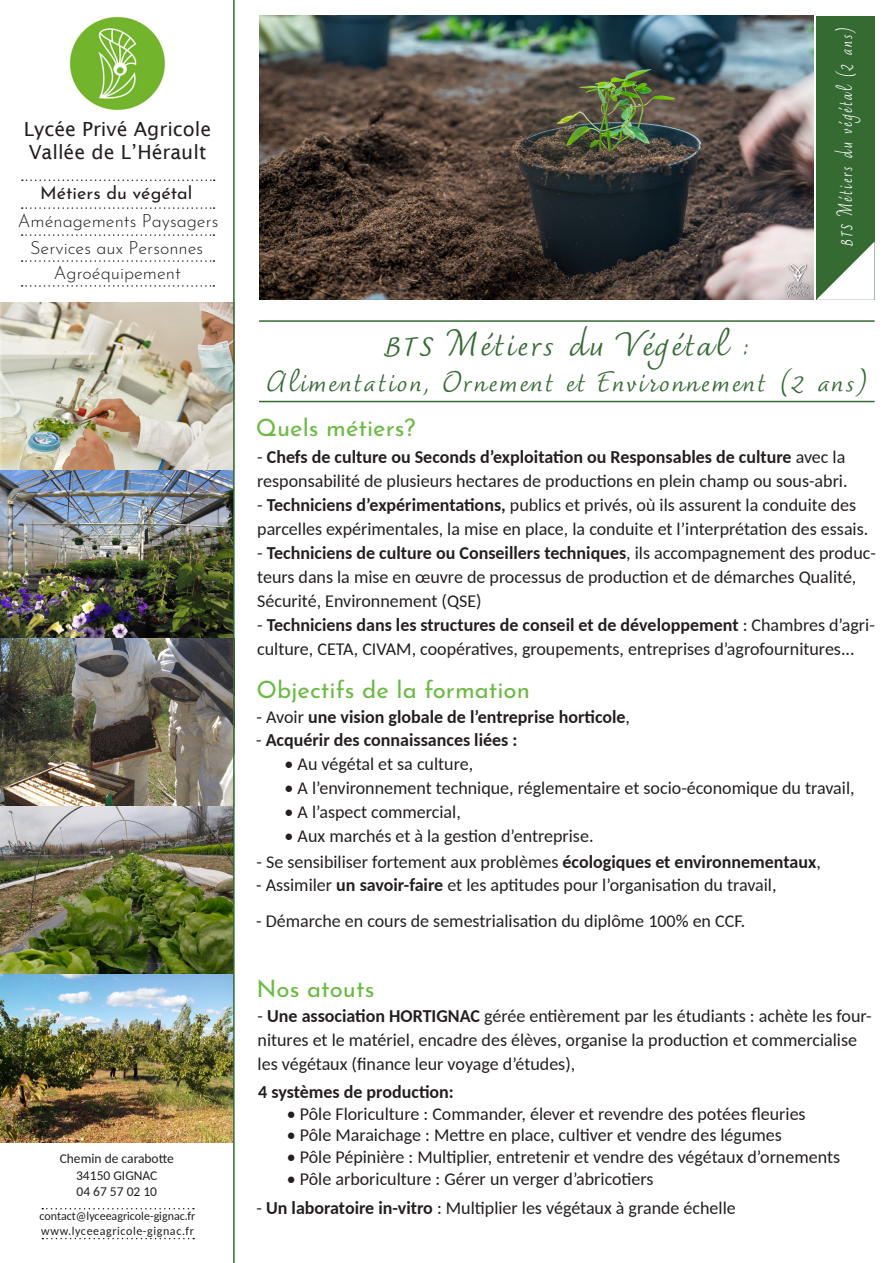
<style>
.page{position:relative;width:893px;height:1263px;background:#fff}
.page>*{position:absolute;margin:0;border:0;box-sizing:border-box;transform-origin:0 0}
.t1{font:42px "Dolce";letter-spacing:.06em;color:#356a33}
.t2{font:34.5px "Dolce";letter-spacing:.06em;color:#356a33}
.t3{font:24.9px "Dolce";letter-spacing:.105em;color:#fff;scale:.69 1}
.t4{font:24px "Josefin Sans";color:#6cba44}
.t5{font:19.5px/23.4px "Lucida Sans";color:#231f20}
.t6{font:18px/24px "Carlito";color:#231f20}
.t7{font:700 18px "Carlito";color:#231f20}
.t8{font:300 18px "Josefin Sans";color:#231f20}
.t9{font:18px "Josefin Sans";color:#231f20}
.t10{font:13.5px "Carlito";color:#231f20}
.t11{font:12px "Carlito";color:#231f20}
.t12{font:12px "Carlito";letter-spacing:.05em;color:#231f20}
.s1{font-weight:700}
.s2{font-weight:400}
</style>
<div class="page">
<img style="left:259px;top:16px;width:554px;height:284px">
<div style="left:816px;top:16px;width:58px;height:284px;background:#356a33"></div>
<svg style="left:816px;top:242px;width:58px;height:58px"></svg>
<hr style="left:259px;top:320px;width:615px;height:2px;background:#356a33">
<hr style="left:259px;top:401px;width:615px;height:1px;background:#356a33">
<img style="left:0;top:302px;width:233px;height:840px">
<img style="left:69px;top:16px;width:97px;height:95px">
<svg style="left:22px;top:179px;width:193px;height:2px"></svg>
<svg style="left:22px;top:207px;width:192px;height:2px"></svg>
<svg style="left:22px;top:234px;width:192px;height:2px"></svg>
<svg style="left:22px;top:260px;width:192px;height:2px"></svg>
<svg style="left:22px;top:285px;width:192px;height:2px"></svg>
<svg style="left:42px;top:1208px;width:152px;height:1px"></svg>
<svg style="left:42px;top:1238px;width:152px;height:1px"></svg>
<hr style="left:233px;top:0;width:2px;height:1263px;background:#356a33">
<p class="t5" style="left:24px;top:117px;width:189px">Lycée Privé Agricole<br>Vallée de L’Hérault</p>
<p class="t9" style="left:40px;top:178px;width:154px">Métiers du végétal</p>
<p class="t8" style="left:18px;top:207px;width:202px">Aménagements Paysagers</p>
<p class="t8" style="left:54px;top:258px;width:128px">Agroéquipement</p>
<p class="t8" style="left:30px;top:233px;width:175px">Services aux Personnes</p>
<p class="t10" style="left:60px;top:1150px;width:116px">Chemin de carabotte</p>
<p class="t10" style="left:76px;top:1166px;width:83px">34150 GIGNAC</p>
<p class="t10" style="left:76px;top:1182px;width:82px">04 67 57 02 10</p>
<p class="t11" style="left:40px;top:1208px;width:157px">contact@lyceeagricole-gignac.fr</p>
<p class="t12" style="left:41px;top:1222px;width:154px">www.lyceeagricole-gignac.fr</p>
<p class="t3" style="left:832px;top:246px;width:319px;rotate:-90deg">BTS Métiers du végétal (2 ans)</p>
<p class="t1" style="left:385px;top:322px;width:366px">BTS Métiers du Végétal :</p>
<p class="t2" style="left:267px;top:364px;width:602px">Alimentation, Ornement et Environnement (2 ans)</p>
<p class="t4" style="left:256px;top:407px;width:161px">Quels métiers?</p>
<p class="t6" style="left:257px;top:444px;width:592px">- <span class="s1">Chefs de culture ou Seconds d’exploitation ou Responsables de culture</span> avec la responsabilité de plusieurs hectares de productions en plein champ ou sous-abri.</p>
<p class="t6" style="left:257px;top:492px;width:613px">- <span class="s1">Techniciens d’expérimentations,</span> publics et privés, où ils assurent la conduite des parcelles expérimentales, la mise en place, la conduite et l’interprétation des essais.</p>
<p class="t6" style="left:257px;top:540px;width:620px">- <span class="s1">Techniciens de culture ou Conseillers techniques</span>, ils accompagnement des produc&shy;teurs dans la mise en œuvre de processus de production et de démarches Qualité,<br>Sécurité, Environnement (QSE)</p>
<p class="t6" style="left:257px;top:612px;width:619px">- <span class="s1">Techniciens dans les structures de conseil et de développement</span> : Chambres d’agri&shy;culture, CETA, CIVAM, coopératives, groupements, entreprises d’agrofournitures...</p>
<p class="t4" style="left:256px;top:670px;width:275px">Objectifs de la formation</p>
<p class="t7" style="left:256px;top:704px;width:375px"><span class="s2">- Avoir</span> une vision globale de l’entreprise horticole<span class="s2">,</span></p>
<p class="t7" style="left:256px;top:727px;width:263px"><span class="s2">-</span> Acquérir des connaissances liées :</p>
<p class="t6" style="left:285px;top:751px;width:190px">• Au végétal et sa culture,</p>
<p class="t6" style="left:285px;top:775px;width:572px">• A l’environnement technique, réglementaire et socio-économique du travail,</p>
<p class="t6" style="left:285px;top:799px;width:178px">• A l’aspect commercial,</p>
<p class="t6" style="left:285px;top:823px;width:310px">• Aux marchés et à la gestion d’entreprise.</p>
<p class="t6" style="left:256px;top:849px;width:566px">- Se sensibiliser fortement aux problèmes <span class="s1">écologiques et environnementaux</span>,</p>
<p class="t6" style="left:256px;top:872px;width:522px">- Assimiler <span class="s1">un savoir-faire</span> et les aptitudes pour l’organisation du travail,</p>
<p class="t6" style="left:256px;top:908px;width:491px">- Démarche en cours de semestrialisation du diplôme 100% en CCF.</p>
<p class="t4" style="left:256px;top:969px;width:119px">Nos atouts</p>
<p class="t6" style="left:258px;top:1003px;width:616px">- <span class="s1">Une association HORTIGNAC</span> gérée entièrement par les étudiants : achète les four&shy;nitures et le matériel, encadre des élèves, organise la production et commercialise les végétaux (finance leur voyage d’études),</p>
<p class="t7" style="left:258px;top:1080px;width:197px">4 systèmes de production:</p>
<p class="t6" style="left:287px;top:1101px;width:520px">• Pôle Floriculture : Commander, élever et revendre des potées fleuries</p>
<p class="t6" style="left:287px;top:1122px;width:497px">• Pôle Maraichage : Mettre en place, cultiver et vendre des légumes</p>
<p class="t6" style="left:287px;top:1144px;width:555px">• Pôle Pépinière : Multiplier, entretenir et vendre des végétaux d’ornements</p>
<p class="t6" style="left:287px;top:1166px;width:368px">• Pôle arboriculture : Gérer un verger d’abricotiers</p>
<p class="t6" style="left:256px;top:1195px;width:481px">- <span class="s1">Un laboratoire in-vitro</span> : Multiplier les végétaux à grande échelle</p>
</div>
